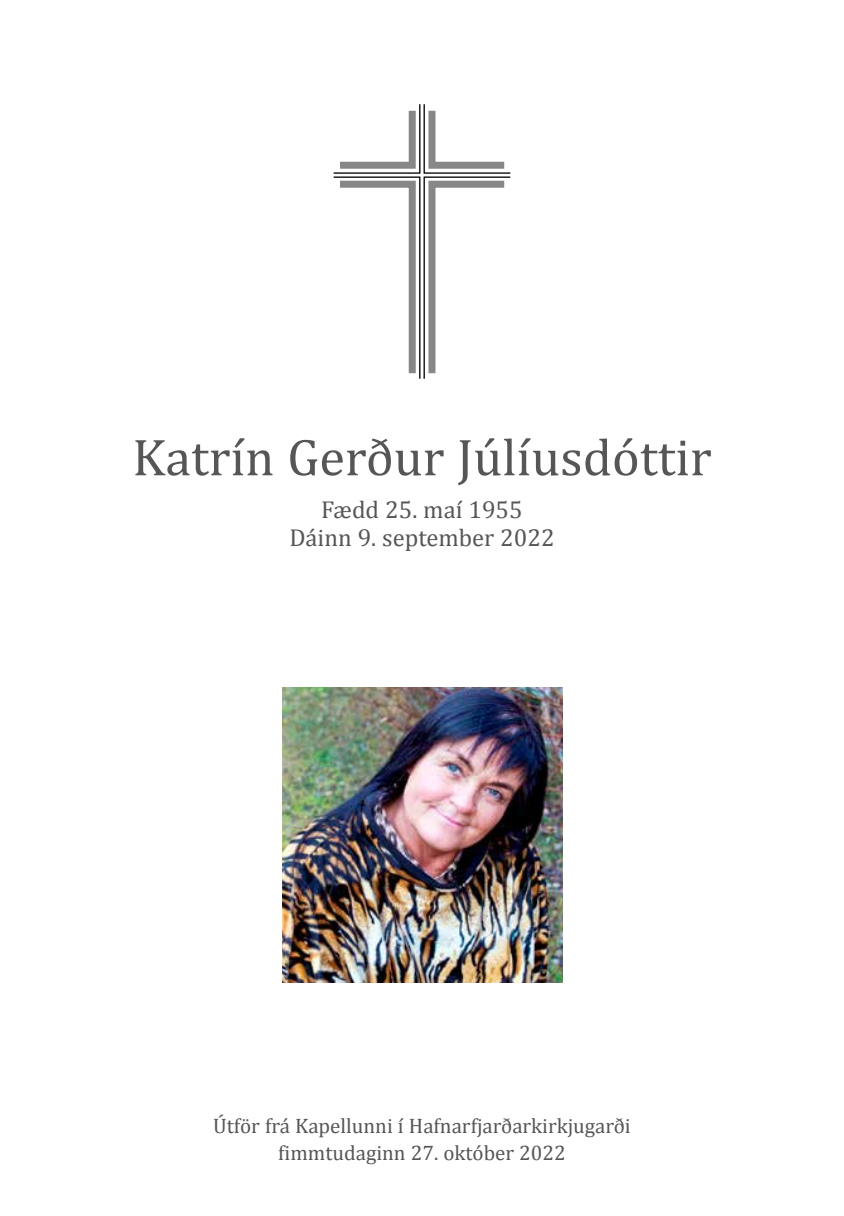
<style>
.page{position:relative;width:844px;height:1216px;background:#fff}
.page>*{position:absolute;margin:0;border:0;box-sizing:border-box;transform-origin:0 0}
.t1{font:52.5px "Cambria";color:#565655}
.t2{font:24.5px/28px "Cambria";color:#565655;text-align:center}
.t3{font:21px/26.2px "Cambria";color:#565655;text-align:center}
</style>
<div class="page">
<img style="left:282px;top:687px;width:280px;height:295px">
<svg style="left:333px;top:104px;width:178px;height:275px"></svg>
<h1 class="t1" style="left:132px;top:426px;width:580px">Katrín Gerður Júlíusdóttir</h1>
<p class="t2" style="left:289px;top:495px;width:267px">Fædd 25. maí 1955<br>Dáinn 9. september 2022</p>
<p class="t3" style="left:213px;top:1112px;width:419px">Útför frá Kapellunni í Hafnarfjarðarkirkjugarði fimmtudaginn 27. október 2022</p>
</div>
